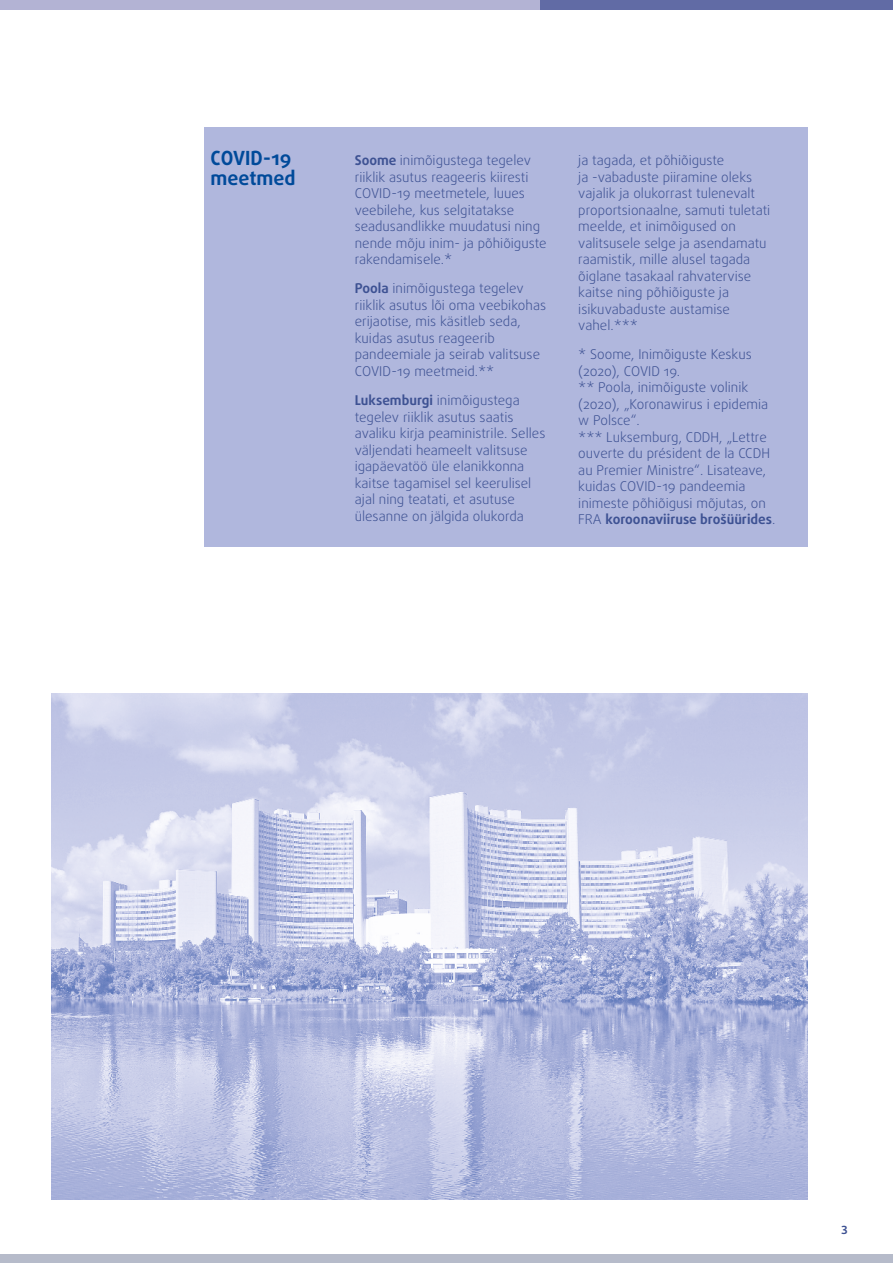
<style>
.page{position:relative;width:893px;height:1263px;background:#fff}
.page>*{position:absolute;margin:0;border:0;box-sizing:border-box;transform-origin:0 0}
.t1{font:700 19.5px/19.5px "Daxline Pro";color:#004a9a}
.TEXT_BOX{font:300 13.5px/16.5px "Daxline Pro";color:#3e5293}
.t2{font:700 11.25px "Daxline Pro";color:#3e5293}
.s1{font-weight:700}
</style>
<div class="page">
<div style="left:0;top:1254px;width:893px;height:9px;background:#b6bbca"></div>
<div style="left:0;top:0;width:540px;height:10px;background:#b3b3d4"></div>
<div style="left:540px;top:0;width:353px;height:10px;background:#616ba5"></div>
<div style="left:204px;top:128px;width:604px;height:419px;background:#b0b7dd"></div>
<img style="left:51px;top:694px;width:757px;height:505px">
<p class="t1" style="left:210px;top:149px;width:87px">COVID-19 meetmed</p>
<p class="TEXT_BOX" style="left:355px;top:152px;width:193px"><span class="s1">Soome</span> inimõigustega tegelev riiklik asutus reageeris kiiresti<br>COVID-19 meetmetele, luues veebilehe, kus selgitatakse seadusandlikke muudatusi ning nende mõju inim- ja põhiõiguste rakendamisele.*</p>
<p class="TEXT_BOX" style="left:355px;top:280px;width:193px"><span class="s1">Poola</span> inimõigustega tegelev riiklik asutus lõi oma veebikohas erijaotise, mis käsitleb seda, kuidas asutus reageerib pandeemiale ja seirab valitsuse<br>COVID-19 meetmeid.**</p>
<p class="TEXT_BOX" style="left:355px;top:392px;width:192px"><span class="s1">Luksemburgi</span> inimõigustega tegelev riiklik asutus saatis avaliku kirja peaministrile. Selles väljendati heameelt valitsuse igapäevatöö üle elanikkonna kaitse tagamisel sel keerulisel ajal ning teatati, et asutuse ülesanne on jälgida olukorda</p>
<p class="TEXT_BOX" style="left:578px;top:152px;width:194px">ja tagada, et põhiõiguste<br>ja -vabaduste piiramine oleks vajalik ja olukorrast tulenevalt proportsionaalne, samuti tuletati meelde, et inimõigused on valitsusele selge ja asendamatu raamistik, mille alusel tagada õiglane tasakaal rahvatervise kaitse ning põhiõiguste ja isikuvabaduste austamise vahel.***</p>
<p class="TEXT_BOX" style="left:578px;top:346px;width:199px">* Soome, Inimõiguste Keskus (2020), COVID 19.<br>** Poola, inimõiguste volinik (2020), „Koronawirus i epidemia w Polsce“.<br>*** Luksemburg, CDDH, „Lettre ouverte du président de la CCDH au Premier Ministre“. Lisateave, kuidas COVID-19 pandeemia inimeste põhiõigusi mõjutas, on<br>FRA <span class="s1">koroonaviiruse brošüürides</span>.</p>
<p class="t2" style="left:841px;top:1222px;width:8px">3</p>
</div>
